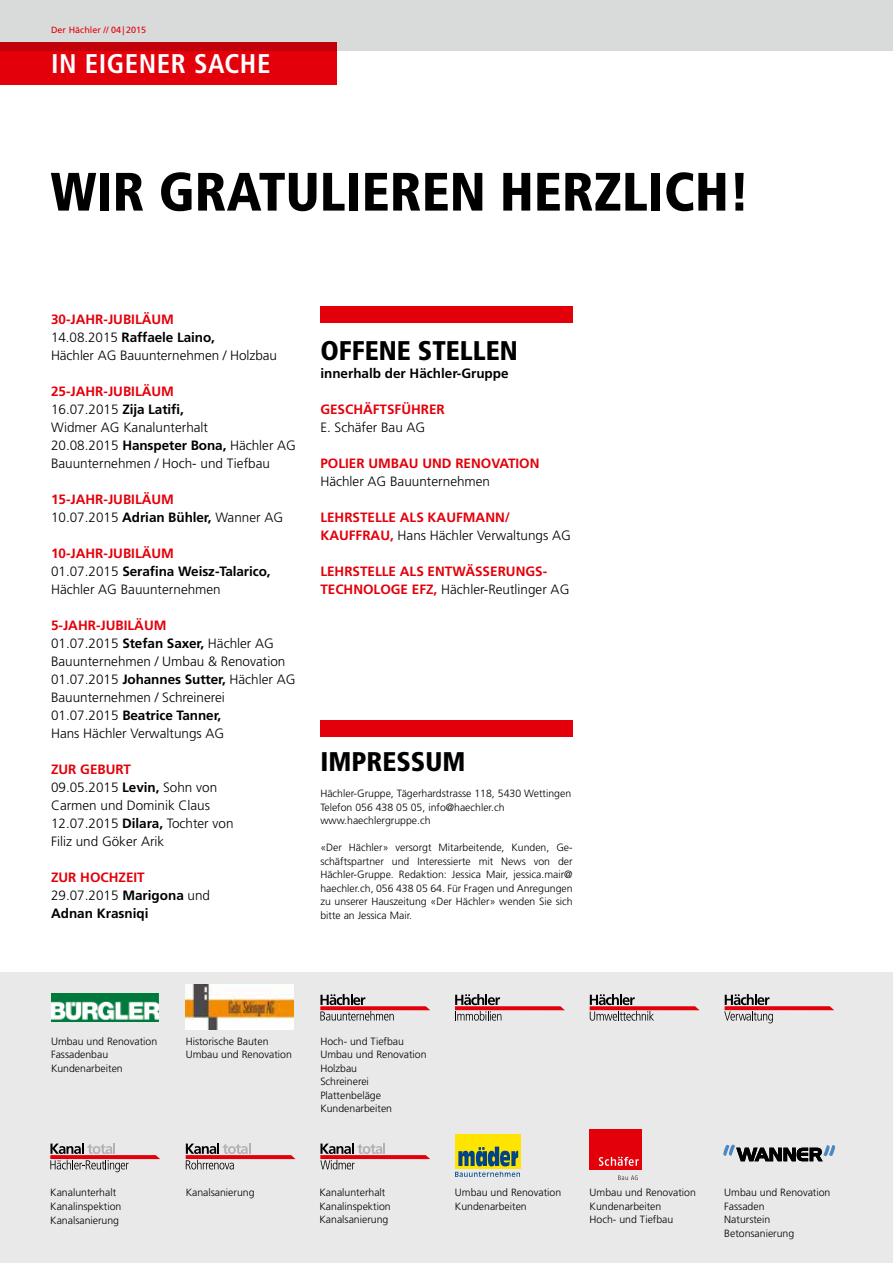
<style>
.page{position:relative;width:893px;height:1263px;background:#fff}
.page>*{position:absolute;margin:0;border:0;box-sizing:border-box;transform-origin:0 0}
.t1{font:900 condensed 54px "Frutiger LT Std";color:#000}
.t2{font:900 condensed 27px "Frutiger LT Std";color:#000}
.t3{font:700 condensed 27px "Frutiger LT Std";letter-spacing:.02em;color:#fff}
.t4{font:300 13.5px/18px "Frutiger LT Std";color:#000}
.t5{font:700 13.5px/18px "Frutiger LT Std";color:#e3000b}
.t6{font:700 13.5px/18px "Frutiger LT Std";color:#000}
.t7{font:300 10.5px/13.5px "Frutiger LT Std";color:#000}
.t8{font:9px "Frutiger LT Std";letter-spacing:.005em;color:#e3000b}
.s1{font-weight:700;color:#e3000b}
.s2{font-weight:700}
.s3{color:#e3000b}
.s4{font-weight:300}
.s5{font-weight:300;color:#000}
</style>
<div class="page">
<div style="left:0;top:0;width:893px;height:50px;background:#d9dada"></div>
<svg style="left:0;top:42px;width:337px;height:43px;background:#db000a"></svg>
<div style="left:0;top:972px;width:893px;height:291px;background:#e9e9e9"></div>
<img style="left:51px;top:993px;width:108px;height:28px">
<div style="left:455px;top:1134px;width:65px;height:35px;background:#ffe400"></div>
<svg style="left:455px;top:1146px;width:65px;height:31px"></svg>
<svg style="left:320px;top:994px;width:110px;height:26px"></svg>
<svg style="left:455px;top:994px;width:110px;height:27px"></svg>
<svg style="left:590px;top:994px;width:109px;height:27px"></svg>
<svg style="left:724px;top:994px;width:110px;height:29px"></svg>
<svg style="left:50px;top:1143px;width:110px;height:29px"></svg>
<svg style="left:186px;top:1143px;width:110px;height:26px"></svg>
<svg style="left:320px;top:1143px;width:110px;height:26px"></svg>
<svg style="left:723px;top:1145px;width:112px;height:16px"></svg>
<div style="left:590px;top:1129px;width:52px;height:40px;background:#e3000b"></div>
<svg style="left:599px;top:1157px;width:40px;height:9px"></svg>
<svg style="left:618px;top:1175px;width:20px;height:5px"></svg>
<img style="left:186px;top:985px;width:108px;height:44px">
<div style="left:320px;top:306px;width:253px;height:16px;background:#e3000b"></div>
<div style="left:320px;top:720px;width:253px;height:16px;background:#e3000b"></div>
<p class="t8" style="left:51px;top:25px;width:97px">Der Hächler // 04| 2015</p>
<h2 class="t3" style="left:51px;top:48px;width:221px">IN EIGENER SACHE</h2>
<h1 class="t1" style="left:51px;top:159px;width:701px">WIR GRATULIEREN HERZLICH!</h1>
<p class="t4" style="left:51px;top:311px;width:228px"><span class="s1">30-JAHR-JUBILÄUM<br></span>14.08.2015 <span class="s2">Raffaele Laino,<br></span>Hächler AG Bauunternehmen / Holzbau</p>
<p class="t4" style="left:51px;top:383px;width:246px"><span class="s1">25-JAHR-JUBILÄUM<br></span>16.07.2015 <span class="s2">Zija Latifi,<br></span>Widmer AG Kanalunterhalt<br>20.08.2015 <span class="s2">Hanspeter Bona,</span> Hächler AG<br>Bauunternehmen / Hoch- und Tiefbau</p>
<p class="t4" style="left:51px;top:491px;width:234px"><span class="s1">15-JAHR-JUBILÄUM<br></span>10.07.2015 <span class="s2">Adrian Bühler,</span> Wanner AG</p>
<p class="t4" style="left:51px;top:545px;width:221px"><span class="s1">10-JAHR-JUBILÄUM<br></span>01.07.2015 <span class="s2">Serafina Weisz-Talarico,<br></span>Hächler AG Bauunternehmen</p>
<p class="t4" style="left:51px;top:617px;width:246px"><span class="s1">5-JAHR-JUBILÄUM<br></span>01.07.2015 <span class="s2">Stefan Saxer,</span> Hächler AG<br>Bauunternehmen / Umbau &amp; Renovation<br>01.07.2015 <span class="s2">Johannes Sutter,</span> Hächler AG<br>Bauunternehmen / Schreinerei<br>01.07.2015 <span class="s2">Beatrice Tanner,<br></span>Hans Hächler Verwaltungs AG</p>
<p class="t4" style="left:51px;top:760px;width:184px"><span class="s1">ZUR GEBURT<br></span>09.05.2015 <span class="s2">Levin,</span> Sohn von<br>Carmen und Dominik Claus<br>12.07.2015 <span class="s2">Dilara,</span> Tochter von<br>Filiz und Göker Arik</p>
<p class="t6" style="left:51px;top:868px;width:161px"><span class="s3">ZUR HOCHZEIT<br></span><span class="s4">29.07.2015</span> Marigona <span class="s4">und<br></span>Adnan Krasniqi</p>
<h2 class="t2" style="left:320px;top:334px;width:199px">OFFENE STELLEN</h2>
<p class="t6" style="left:320px;top:364px;width:190px">innerhalb der Hächler-Gruppe</p>
<p class="t5" style="left:320px;top:400px;width:126px">GESCHÄFTSFÜHRER</p>
<p class="t4" style="left:320px;top:419px;width:107px">E. Schäfer Bau AG</p>
<p class="t5" style="left:320px;top:454px;width:221px">POLIER UMBAU UND RENOVATION</p>
<p class="t4" style="left:320px;top:473px;width:171px">Hächler AG Bauunternehmen</p>
<p class="t5" style="left:320px;top:508px;width:252px">LEHRSTELLE ALS KAUFMANN/<br>KAUFFRAU, <span class="s5">Hans Hächler Verwaltungs AG</span></p>
<p class="t5" style="left:320px;top:562px;width:251px">LEHRSTELLE ALS ENTWÄSSERUNGS-<br>TECHNOLOGE EFZ, <span class="s5">Hächler-Reutlinger AG</span></p>
<h2 class="t2" style="left:320px;top:745px;width:147px">IMPRESSUM</h2>
<p class="t7" style="left:320px;top:787px;width:252px">Hächler-Gruppe, Tägerhardstrasse 118, 5430 Wettingen<br>Telefon 056 438 05 05, info@haechler.ch www.haechlergruppe.ch</p>
<p class="t7" style="left:320px;top:841px;width:254px;text-align:justify">«Der Hächler» versorgt Mitarbeitende, Kunden, Ge&shy;schäftspartner und Interessierte mit News von der Hächler-Gruppe. Redaktion: Jessica Mair, jessica.mair@ haechler.ch, 056 438 05 64. Für Fragen und Anregungen zu unserer Hauszeitung «Der Hächler» wenden Sie sich bitte an Jessica Mair.</p>
<p class="t7" style="left:51px;top:1034px;width:108px">Umbau und Renovation<br>Fassadenbau<br>Kundenarbeiten</p>
<p class="t7" style="left:186px;top:1034px;width:108px">Historische Bauten<br>Umbau und Renovation</p>
<p class="t7" style="left:320px;top:1034px;width:108px">Hoch- und Tiefbau<br>Umbau und Renovation<br>Holzbau<br>Schreinerei<br>Plattenbeläge<br>Kundenarbeiten</p>
<p class="t7" style="left:50px;top:1186px;width:73px">Kanalunterhalt<br>Kanalinspektion<br>Kanalsanierung</p>
<p class="t7" style="left:186px;top:1186px;width:70px">Kanalsanierung</p>
<p class="t7" style="left:319px;top:1186px;width:73px">Kanalunterhalt<br>Kanalinspektion<br>Kanalsanierung</p>
<p class="t7" style="left:455px;top:1186px;width:108px">Umbau und Renovation<br>Kundenarbeiten</p>
<p class="t7" style="left:590px;top:1186px;width:108px">Umbau und Renovation<br>Kundenarbeiten<br>Hoch- und Tiefbau</p>
<p class="t7" style="left:724px;top:1186px;width:108px">Umbau und Renovation<br>Fassaden<br>Naturstein<br>Betonsanierung</p>
</div>
